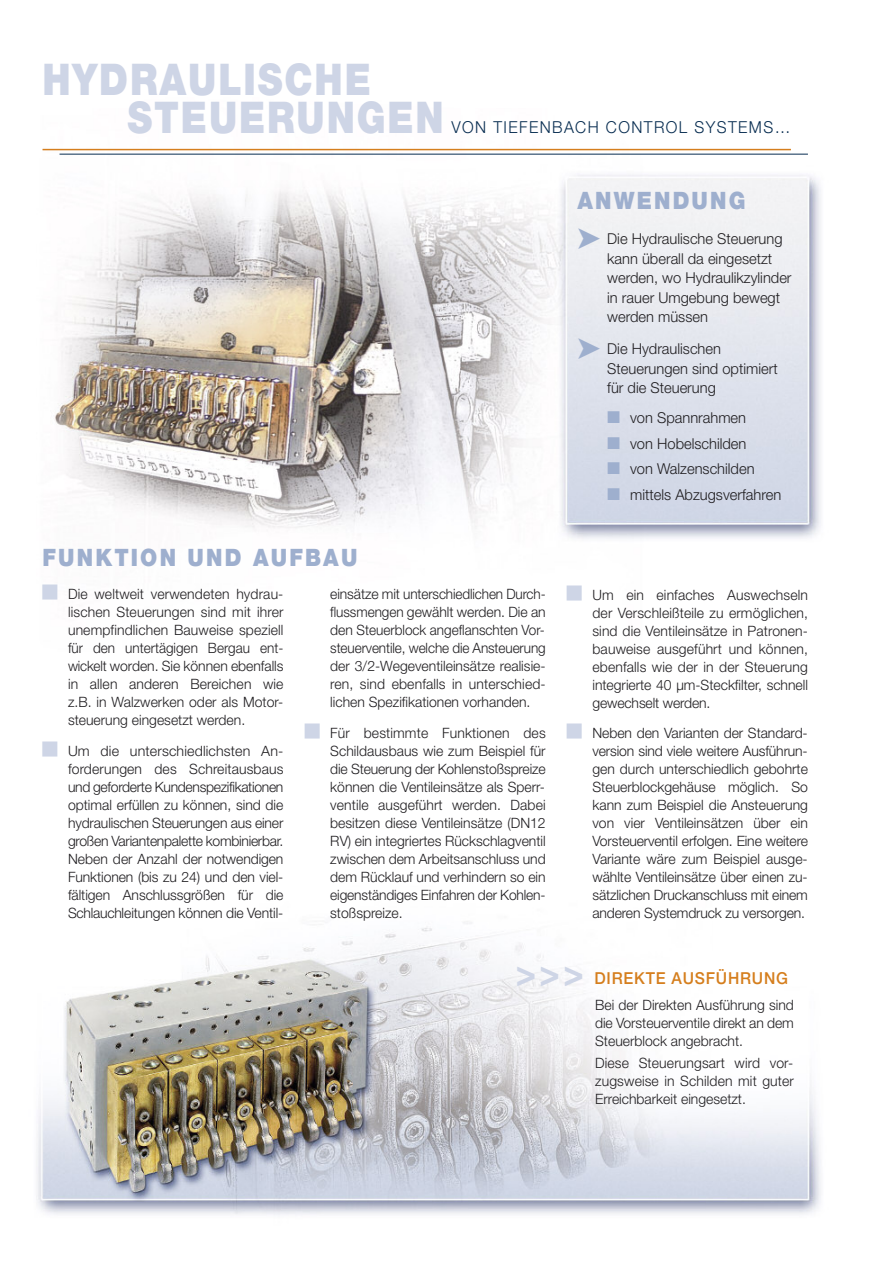
<style>
.page{position:relative;width:893px;height:1263px;background:#fff}
.page>*{position:absolute;margin:0;border:0;box-sizing:border-box;transform-origin:0 0}
.t1{font:900 43.8px/37.5px "Helvetica Neue LT Std";letter-spacing:.05em;color:#ced5e6;scale:.85 1}
.t2{font:700 37.8px "Helvetica Neue LT Std";color:#ced5e6;scale:.9 1}
.t3{font:900 24px "Helvetica Neue LT Std";letter-spacing:.1em;color:#9eafce;scale:.9 1}
.t4{font:300 16.5px "Helvetica Neue LT Std";letter-spacing:.09em;color:#082d51;scale:.95 1}
.t5{font:500 16.5px "Helvetica Neue LT Std";letter-spacing:.05em;color:#d57e1d;scale:.95 1}
.t6{font:300 15px/19.5px "Helvetica Neue LT Std";color:#201e21}
.t7{font:300 14.25px/18px "Helvetica Neue LT Std";color:#201e21;text-align:justify}
.s1{color:#9eafce}
.s2{font-family:"European Pi Three";font-weight:400;font-size:15.75px;color:#9eafce}
</style>
<div class="page">
<img style="left:36px;top:148px;width:785px;height:1067px">
<hr style="left:43px;top:149px;width:748px;height:1px;background:#d57e1d">
<hr style="left:60px;top:154px;width:748px;height:1px;background:#082d51">
<svg style="left:43px;top:584px;width:15px;height:15px"></svg>
<svg style="left:43px;top:741px;width:15px;height:15px"></svg>
<svg style="left:305px;top:723px;width:15px;height:15px"></svg>
<svg style="left:567px;top:585px;width:15px;height:15px"></svg>
<svg style="left:567px;top:724px;width:15px;height:15px"></svg>
<h1 class="t1" style="left:128px;top:64px;width:374px;text-indent:-85px">HYDRAULISCHE<br>STEUERUNGEN</h1>
<p class="t4" style="left:451px;top:121px;width:358px">VON TIEFENBACH CONTROL SYSTEMS…</p>
<h3 class="t3" style="left:43px;top:549px;width:351px">FUNKTION UND AUFBAU</h3>
<h3 class="t3" style="left:577px;top:191px;width:188px">ANWENDUNG</h3>
<p class="t6" style="left:607px;top:230px;width:186px;text-indent:-30px"><span class="s1">➤</span> Die Hydraulische Steuerung kann überall da eingesetzt werden, wo Hydraulikzylinder in rauer Umgebung bewegt werden müssen</p>
<p class="t6" style="left:607px;top:341px;width:172px;text-indent:-30px"><span class="s1">➤</span> Die Hydraulischen<br>Steuerungen sind optimiert für die Steuerung</p>
<p class="t6" style="left:607px;top:409px;width:140px"><span class="s2">-</span> von Spannrahmen</p>
<p class="t6" style="left:607px;top:435px;width:141px"><span class="s2">-</span> von Hobelschilden</p>
<p class="t6" style="left:607px;top:460px;width:149px"><span class="s2">-</span> von Walzenschilden</p>
<p class="t6" style="left:607px;top:486px;width:176px"><span class="s2">-</span> mittels Abzugsverfahren</p>
<p class="t7" style="left:68px;top:586px;width:217px">Die weltweit verwendeten hydrau&shy;lischen Steuerungen sind mit ihrer unempfindlichen Bauweise speziell für den untertägigen Bergau ent&shy;wickelt worden. Sie können ebenfalls in allen anderen Bereichen wie z.B. in Walzwerken oder als Motor&shy;steuerung eingesetzt werden.</p>
<p class="t7" style="left:68px;top:743px;width:217px">Um die unterschiedlichsten An&shy;forderungen des Schreitausbaus und geforderte Kundenspezifikationen optimal erfüllen zu können, sind die hydraulischen Steuerungen aus einer großen Variantenpalette kombinierbar.<br>Neben der Anzahl der notwendigen Funktionen (bis zu 24) und den viel&shy;fältigen Anschlussgrößen für die Schlauchleitungen können die Ventil-</p>
<p class="t7" style="left:330px;top:586px;width:217px">einsätze mit unterschiedlichen Durch&shy;flussmengen gewählt werden. Die an den Steuerblock angeflanschten Vor&shy;steuerventile, welche die Ansteuerung der 3/2-Wegeventileinsätze realisie&shy;ren, sind ebenfalls in unterschied&shy;lichen Spezifikationen vorhanden.</p>
<p class="t7" style="left:330px;top:725px;width:217px">Für bestimmte Funktionen des Schildausbaus wie zum Beispiel für die Steuerung der Kohlenstoßspreize können die Ventileinsätze als Sperr&shy;ventile ausgeführt werden. Dabei besitzen diese Ventileinsätze (DN12<br>RV) ein integriertes Rückschlagventil zwischen dem Arbeitsanschluss und dem Rücklauf und verhindern so ein eigenständiges Einfahren der Kohlen&shy;stoßspreize.</p>
<p class="t7" style="left:592px;top:587px;width:217px">Um ein einfaches Auswechseln der Verschleißteile zu ermöglichen, sind die Ventileinsätze in Patronen&shy;bauweise ausgeführt und können, ebenfalls wie der in der Steuerung integrierte 40 µm-Steckfilter, schnell gewechselt werden.</p>
<p class="t7" style="left:592px;top:726px;width:217px">Neben den Varianten der Standard&shy;version sind viele weitere Ausführun&shy;gen durch unterschiedlich gebohrte Steuerblockgehäuse möglich. So kann zum Beispiel die Ansteuerung von vier Ventileinsätzen über ein Vorsteuerventil erfolgen. Eine weitere Variante wäre zum Beispiel ausge&shy;wählte Ventileinsätze über einen zu&shy;sätzlichen Druckanschluss mit einem anderen Systemdruck zu versorgen.</p>
<h2 class="t2" style="left:516px;top:959px;width:77px">&gt;&gt;&gt;</h2>
<p class="t5" style="left:594px;top:972px;width:205px">DIREKTE AUSFÜHRUNG</p>
<p class="t7" style="left:595px;top:997px;width:200px">Bei der Direkten Ausführung sind die Vorsteuerventile direkt an dem Steuerblock angebracht.</p>
<p class="t7" style="left:595px;top:1056px;width:200px">Diese Steuerungsart wird vor&shy;zugsweise in Schilden mit guter Erreichbarkeit eingesetzt.</p>
</div>
